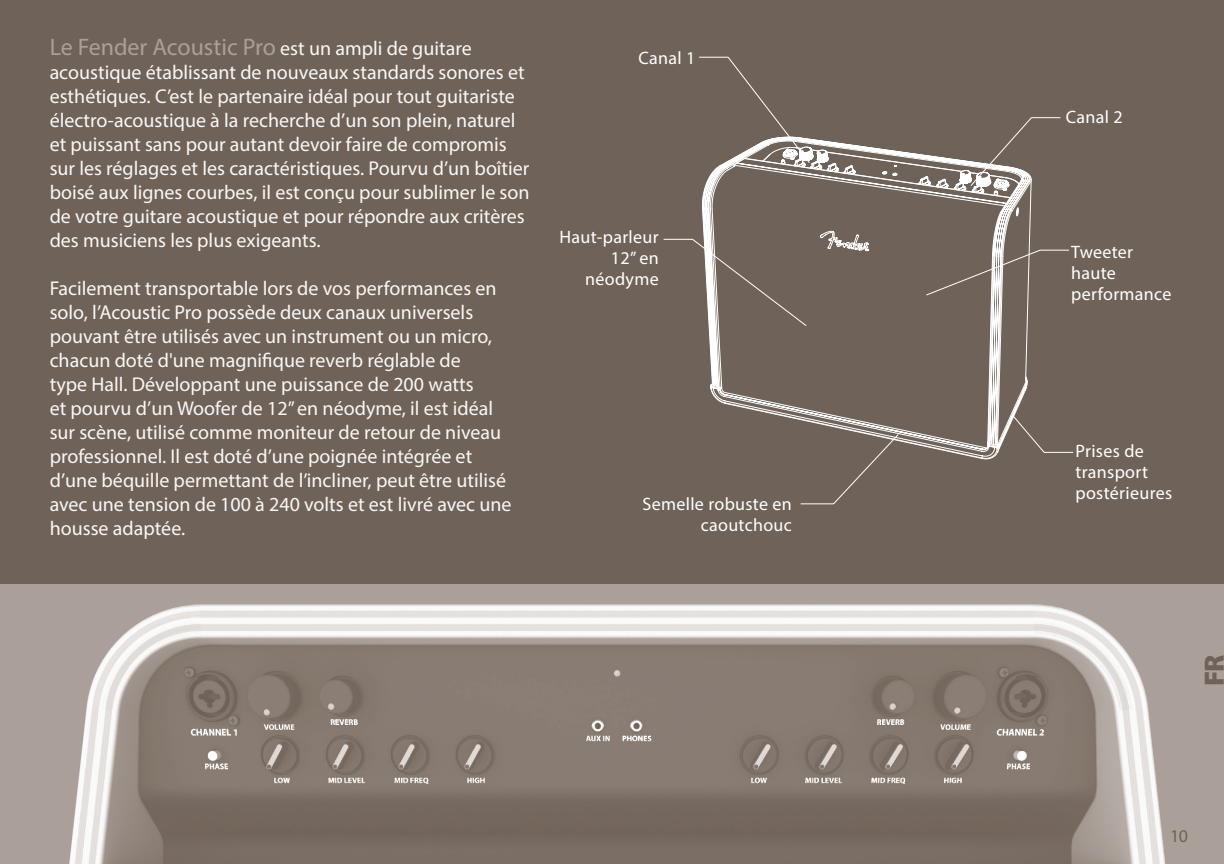
<style>
.page{position:relative;width:1224px;height:864px;background:#6f6359}
.page>*{position:absolute;margin:0;border:0;box-sizing:border-box;transform-origin:0 0}
.t1{font:900 28px "Myriad Pro";color:#6f6359}
.t2{font:24px "Myriad Pro";color:#aaa099}
.t3{font:20px/24px "Myriad Pro";color:#f8f7f6}
.t4{font:18px/21px "Myriad Pro";letter-spacing:.02em;color:#fff}
.t5{font:18px "Myriad Pro";color:#6f6359}
.s1{font-size:20px;color:#f8f7f6}
</style>
<div class="page">
<div style="left:0;top:584px;width:1224px;height:280px;background:#aaa099"></div>
<img style="left:69px;top:604px;width:1097px;height:260px">
<svg style="left:930px;top:195px;width:100px;height:264px"></svg>
<svg style="left:712px;top:208px;width:275px;height:240px"></svg>
<svg style="left:663px;top:239px;width:144px;height:87px"></svg>
<svg style="left:699px;top:57px;width:362px;height:138px"></svg>
<svg style="left:1013px;top:416px;width:61px;height:37px"></svg>
<svg style="left:926px;top:250px;width:143px;height:46px"></svg>
<svg style="left:800px;top:434px;width:99px;height:71px"></svg>
<p class="t2" style="left:50px;top:33px;width:424px">Le Fender Acoustic Pro <span class="s1">est un ampli de guitare</span></p>
<p class="t3" style="left:50px;top:60px;width:481px">acoustique établissant de nouveaux standards sonores et esthétiques. C’est le partenaire idéal pour tout guitariste électro-acoustique à la recherche d’un son plein, naturel et puissant sans pour autant devoir faire de compromis sur les réglages et les caractéristiques. Pourvu d’un boîtier boisé aux lignes courbes, il est conçu pour sublimer le son de votre guitare acoustique et pour répondre aux critères des musiciens les plus exigeants.</p>
<p class="t3" style="left:50px;top:276px;width:463px">Facilement transportable lors de vos performances en solo, l’Acoustic Pro possède deux canaux universels pouvant être utilisés avec un instrument ou un micro, chacun doté d'une magnifique reverb réglable de<br>type Hall. Développant une puissance de 200 watts<br>et pourvu d’un Woofer de 12” en néodyme, il est idéal sur scène, utilisé comme moniteur de retour de niveau professionnel. Il est doté d’une poignée intégrée et d’une béquille permettant de l’incliner, peut être utilisé avec une tension de 100 à 240 volts et est livré avec une housse adaptée.</p>
<p class="t4" style="left:639px;top:47px;width:58px">Canal 1</p>
<p class="t4" style="left:559px;top:227px;width:101px;text-align:right">Haut-parleur<br>12” en néodyme</p>
<p class="t4" style="left:643px;top:493px;width:151px;text-align:right">Semelle robuste en caoutchouc</p>
<p class="t4" style="left:1066px;top:107px;width:58px">Canal 2</p>
<p class="t4" style="left:1071px;top:241px;width:102px">Tweeter haute performance</p>
<p class="t4" style="left:1076px;top:440px;width:98px">Prises de transport postérieures</p>
<h1 class="t1" style="left:1196px;top:686px;width:33px;rotate:-90deg">FR</h1>
<p class="t5" style="left:1170px;top:824px;width:19px">10</p>
</div>
